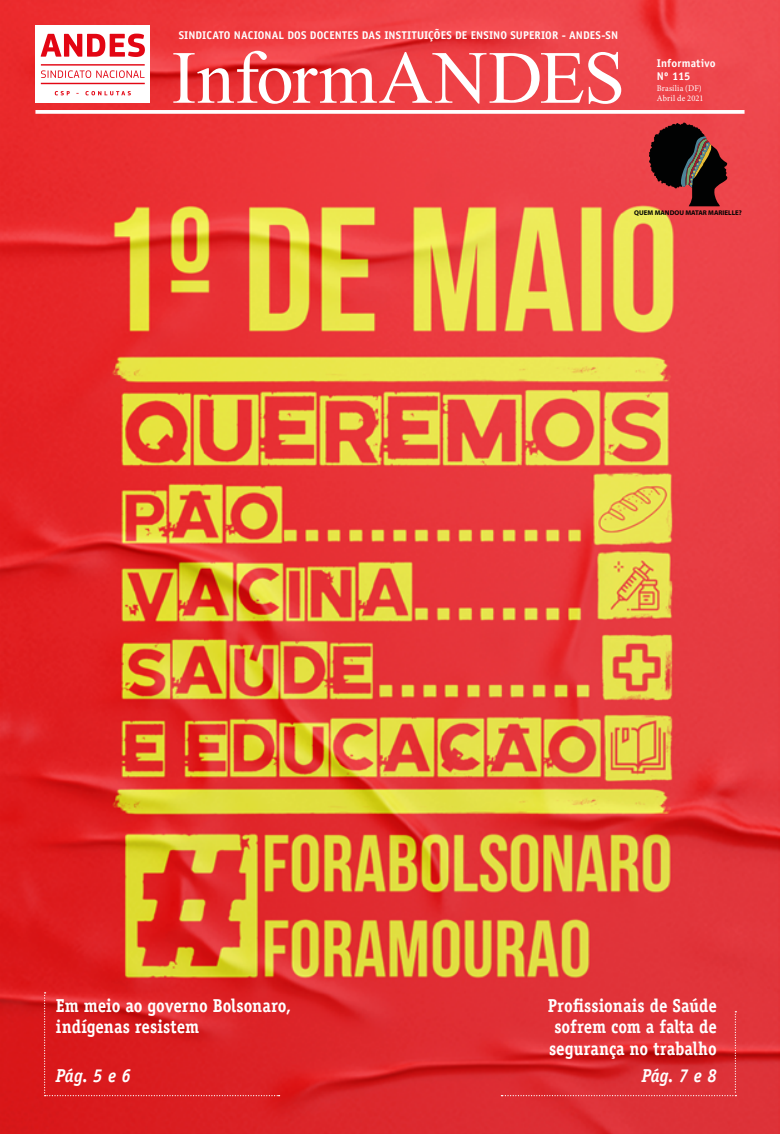
<style>
.page{position:relative;width:780px;height:1134px;background:#fff}
.page>*{position:absolute;margin:0;border:0;box-sizing:border-box;transform-origin:0 0}
.t1{font:75px "Times New Roman";color:#fff}
.t2{font:700 18.75px/21.2px "Officina Serif Std";color:#fff;scale:.9 1}
.t3{font:italic 700 18.75px "Officina Serif Std";letter-spacing:-.01em;color:#fff;scale:.9 1}
.t4{font:700 11.25px/13.5px "Officina Sans Std";letter-spacing:.01em;color:#fff}
.t5{font:8.75px/10.5px "Minion Pro";letter-spacing:.015em;color:#fff;scale:.96 1}
.t6{font:700 6.88px "Myriad Pro";color:#010202}
</style>
<div class="page">
<img style="left:0;top:0;width:780px;height:1134px">
<div style="left:35px;top:25px;width:115px;height:78px;background:#fff"></div>
<svg style="left:41px;top:34px;width:104px;height:23px"></svg>
<svg style="left:41px;top:64px;width:104px;height:20px"></svg>
<svg style="left:55px;top:91px;width:15px;height:4px"></svg>
<svg style="left:85px;top:91px;width:46px;height:4px"></svg>
<svg style="left:35px;top:110px;width:709px;height:4px"></svg>
<svg style="left:648px;top:123px;width:79px;height:83px;background:#602626"></svg>
<svg style="left:44px;top:992px;width:235px;height:104px;background:#da1f23"></svg>
<svg style="left:501px;top:1011px;width:235px;height:85px;background:#db2e33"></svg>
<p class="t4" style="left:179px;top:28px;width:441px">SINDICATO NACIONAL DOS DOCENTES DAS INSTITUIÇÕES DE ENSINO SUPERIOR - ANDES-SN</p>
<h1 class="t1" style="left:171px;top:25px;width:455px">InformANDES</h1>
<p class="t4" style="left:657px;top:56px;width:60px">Informativo<br>Nº 115</p>
<p class="t5" style="left:657px;top:83px;width:50px">Brasília (DF)<br>Abril de 2021</p>
<p class="t6" style="left:634px;top:208px;width:109px">QUEM MANDOU MATAR MARIELLE?</p>
<p class="t2" style="left:56px;top:995px;width:263px">Em meio ao governo Bolsonaro, indígenas resistem</p>
<p class="t2" style="left:547px;top:995px;width:189px;text-align:justify">Profissionais de Saúde sofrem com a falta de segurança no trabalho</p>
<p class="t3" style="left:56px;top:1064px;width:85px">Pág. 5 e 6</p>
<p class="t3" style="left:641px;top:1064px;width:85px">Pág. 7 e 8</p>
</div>
